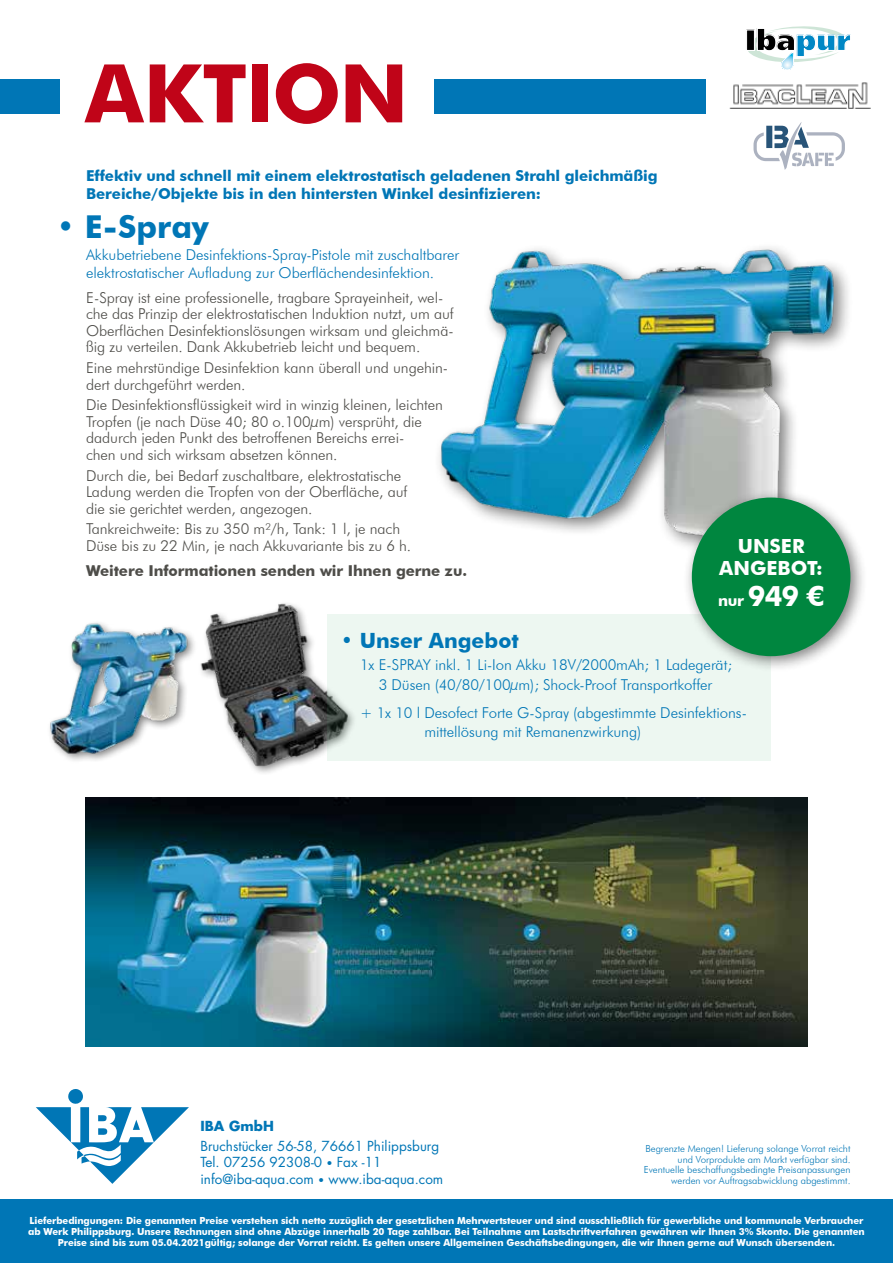
<style>
.page{position:relative;width:893px;height:1263px;background:#fff}
.page>*{position:absolute;margin:0;border:0;box-sizing:border-box;transform-origin:0 0}
.t1{font:700 81px "Futura BT";letter-spacing:-.025em;color:#c00418}
.t2{font:700 31.5px "Futura BT";color:#0076b6}
.t3{font:900 29.25px "Frutiger";color:#000}
.t4{font:700 28.2px "Futura BT";color:#fff}
.t5{font:700 21px "Futura BT";color:#0076b6}
.t6{font:700 19.5px/22.5px "Futura BT";color:#fff;text-align:center}
.t7{font:300 15px/16.5px "Futura BT";letter-spacing:-.005em;color:#4e4d49}
.t8{font:300 15px/19.5px "Futura BT";letter-spacing:-.005em;color:#0076b6}
.t9{font:700 15px/18px "Futura BT";letter-spacing:-.005em;color:#0076b6}
.t10{font:700 15px "Futura BT";letter-spacing:-.005em;color:#4e4d49}
.t11{font:13.5px/16.2px "Futura";color:#0076b6}
.t12{font:700 13.5px "Futura";color:#0076b6}
.t13{font:700 9.75px/11.2px "Futura BT";letter-spacing:-.01em;color:#fff;text-align:center}
.t14{font:300 9.75px/10.5px "Futura BT";color:#0076b6;text-align:right}
.s1{color:#0087c5}
.s2{font-size:15.45px}
.s3{font-size:10.5px}
</style>
<div class="page">
<div style="left:0;top:80px;width:60px;height:34px;background:#0076b6"></div>
<div style="left:435px;top:80px;width:271px;height:34px;background:#0076b6"></div>
<svg style="left:36px;top:1089px;width:153px;height:95px"></svg>
<svg style="left:747px;top:26px;width:100px;height:44px"></svg>
<img style="left:729px;top:83px;width:142px;height:26px">
<div style="left:0;top:1199px;width:893px;height:64px;background:#0076b6"></div>
<img style="left:85px;top:797px;width:723px;height:249px">
<div style="left:46px;top:620px;width:152px;height:144px;background:#000;opacity:.5"></div>
<img style="left:48px;top:620px;width:142px;height:135px">
<div style="left:198px;top:600px;width:160px;height:176px;background:#000;opacity:.5"></div>
<img style="left:194px;top:601px;width:153px;height:166px">
<div style="left:327px;top:614px;width:444px;height:146px;background:#edf7f1"></div>
<img style="left:439px;top:247px;width:409px;height:298px">
<div style="left:683px;top:489px;width:185px;height:184px;background:#000;opacity:.5"></div>
<div style="left:692px;top:497px;width:158px;height:159px;background:#00863f;border-radius:50%"></div>
<svg style="left:753px;top:122px;width:92px;height:48px"></svg>
<h1 class="t1" style="left:85px;top:44px;width:325px">AKTION</h1>
<p class="t9" style="left:86px;top:167px;width:573px">Effektiv und schnell mit einem elektrostatisch geladenen Strahl gleichmäßig<br>Bereiche/Objekte bis in den hintersten Winkel desinfizieren:</p>
<h2 class="t2" style="left:56px;top:208px;width:154px">• E-Spray</h2>
<p class="t8" style="left:86px;top:245px;width:375px;line-height:18px">Akkubetriebene Desinfektions-Spray-Pistole mit zuschaltbarer elektrostatischer Aufladung zur Oberflächendesinfektion.</p>
<p class="t7" style="left:86px;top:289px;width:369px">E-Spray ist eine professionelle, tragbare Sprayeinheit, wel&shy;che das Prinzip der elektrostatischen Induktion nutzt, um auf Oberflächen Desinfektionslösungen wirksam und gleichmä&shy;ßig zu verteilen. Dank Akkubetrieb leicht und bequem.</p>
<p class="t7" style="left:86px;top:359px;width:364px">Eine mehrstündige Desinfektion kann überall und ungehin&shy;dert durchgeführt werden.</p>
<p class="t7" style="left:86px;top:397px;width:358px">Die Desinfektionsflüssigkeit wird in winzig kleinen, leichten Tropfen (je nach Düse 40; 80 o.100µm) versprüht, die dadurch jeden Punkt des betroffenen Bereichs errei-<br>chen und sich wirksam absetzen können.</p>
<p class="t7" style="left:86px;top:467px;width:323px">Durch die, bei Bedarf zuschaltbare, elektrostatische<br>Ladung werden die Tropfen von der Oberfläche, auf die sie gerichtet werden, angezogen.</p>
<p class="t7" style="left:86px;top:521px;width:327px">Tankreichweite: Bis zu 350 m²/h, Tank: 1 l, je nach<br>Düse bis zu 22 Min, je nach Akkuvariante bis zu 6 h.</p>
<p class="t10" style="left:86px;top:561px;width:382px">Weitere Informationen senden wir Ihnen gerne zu.</p>
<h3 class="t3" style="left:745px;top:22px;width:107px">Iba<span class="s1">pur</span></h3>
<h3 class="t6" style="left:719px;top:534px;width:105px">UNSER<br>ANGEBOT:</h3>
<h3 class="t4" style="left:718px;top:578px;width:107px"><span class="s2">nur</span> 949 €</h3>
<h3 class="t5" style="left:341px;top:628px;width:179px">• Unser Angebot</h3>
<p class="t8" style="left:360px;top:655px;width:373px;text-align:center">1x E-SPRAY inkl. 1 Li-Ion Akku 18V/2000mAh; 1 Ladegerät;<br>3 Düsen (40/80/100µm); Shock-Proof Transportkoffer</p>
<p class="t8" style="left:424px;top:702px;width:324px;text-indent:-64px">+ 1x 10 l Desofect Forte G-Spray (abgestimmte Desinfektions&shy;mittellösung mit Remanenzwirkung)</p>
<p class="t12" style="left:200px;top:1116px;width:75px">IBA GmbH</p>
<p class="t11" style="left:200px;top:1138px;width:244px">Bruchstücker 56-58, 76661 Philippsburg<br>Tel. 07256 92308-0 <span class="s3">•</span> Fax -11 info@iba-aqua.com <span class="s3">•</span> www.iba-aqua.com</p>
<p class="t14" style="left:644px;top:1143px;width:208px">Begrenzte Mengen! Lieferung solange Vorrat reicht und Vorprodukte am Markt verfügbar sind.<br>Eventuelle beschaffungsbedingte Preisanpassungen werden vor Auftragsabwicklung abgestimmt.</p>
<p class="t13" style="left:28px;top:1214px;width:838px">Lieferbedingungen: Die genannten Preise verstehen sich netto zuzüglich der gesetzlichen Mehrwertsteuer und sind ausschließlich für gewerbliche und kommunale Verbraucher ab Werk Philippsburg. Unsere Rechnungen sind ohne Abzüge innerhalb 20 Tage zahlbar. Bei Teilnahme am Lastschriftverfahren gewähren wir Ihnen 3% Skonto. Die genannten<br>Preise sind bis zum 05.04.2021gültig; solange der Vorrat reicht. Es gelten unsere Allgemeinen Geschäftsbedingungen, die wir Ihnen gerne auf Wunsch übersenden.</p>
</div>
